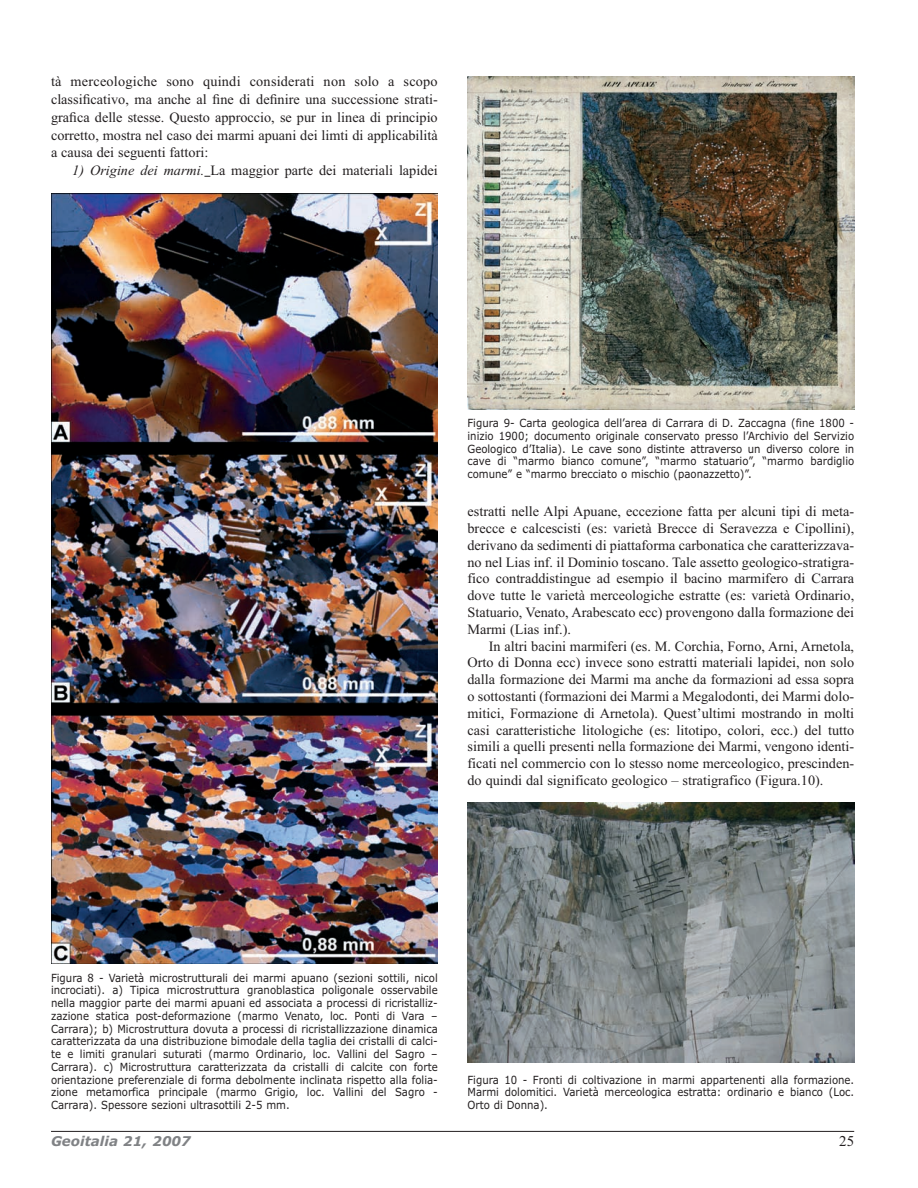
<style>
.page{position:relative;width:918px;height:1188px;background:#fff}
.page>*{position:absolute;margin:0;border:0;box-sizing:border-box;transform-origin:0 0}
.t1{font:15px "Times New Roman MS";color:#231f20}
.t2{font:14.25px/16.8px "Times New Roman MS";color:#231f20;text-align:justify}
.t3{font:italic 700 13.5px "Verdana";color:#808285}
.t4{font:11.25px/12.8px "Verdana";color:#231f20;text-align:justify;scale:.9 1}
.s1{font-family:"Times New Roman It MS"}
</style>
<div class="page">
<hr style="left:51px;top:1131px;width:803px;height:1px;background:#231f20">
<img style="left:51px;top:193px;width:387px;height:771px">
<img style="left:468px;top:77px;width:386px;height:333px">
<img style="left:468px;top:802px;width:386px;height:261px">
<p class="t2" style="left:51px;top:73px;width:388px;line-height:17.7px">tà merceologiche sono quindi considerati non solo a scopo classificativo, ma anche al fine di definire una successione strati&shy;grafica delle stesse. Questo approccio, se pur in linea di principio corretto, mostra nel caso dei marmi apuani dei limti di applicabilità a causa dei seguenti fattori:</p>
<p class="t2" style="left:72px;top:162px;width:367px"><span class="s1">1) Origine dei marmi.</span> La maggior parte dei materiali lapidei</p>
<p class="t4" style="left:468px;top:417px;width:431px">Figura 9- Carta geologica dell’area di Carrara di D. Zaccagna (fine 1800 - inizio 1900; documento originale conservato presso l’Archivio del Servizio Geologico d’Italia). Le cave sono distinte attraverso un diverso colore in cave di “marmo bianco comune”, “marmo statuario”, “marmo bardiglio comune” e “marmo brecciato o mischio (paonazzetto)”.</p>
<p class="t2" style="left:468px;top:503px;width:388px">estratti nelle Alpi Apuane, eccezione fatta per alcuni tipi di meta&shy;brecce e calcescisti (es: varietà Brecce di Seravezza e Cipollini), derivano da sedimenti di piattaforma carbonatica che caratterizzava&shy;no nel Lias inf. il Dominio toscano. Tale assetto geologico-stratigra&shy;fico contraddistingue ad esempio il bacino marmifero di Carrara dove tutte le varietà merceologiche estratte (es: varietà Ordinario, Statuario, Venato, Arabescato ecc) provengono dalla formazione dei Marmi (Lias inf.).</p>
<p class="t2" style="left:468px;top:637px;width:388px;text-indent:21px">In altri bacini marmiferi (es. M. Corchia, Forno, Arni, Arnetola, Orto di Donna ecc) invece sono estratti materiali lapidei, non solo dalla formazione dei Marmi ma anche da formazioni ad essa sopra o sottostanti (formazioni dei Marmi a Megalodonti, dei Marmi dolo&shy;mitici, Formazione di Arnetola). Quest’ultimi mostrando in molti casi caratteristiche litologiche (es: litotipo, colori, ecc.) del tutto simili a quelli presenti nella formazione dei Marmi, vengono identi&shy;ficati nel commercio con lo stesso nome merceologico, prescinden&shy;do quindi dal significato geologico – stratigrafico (Figura.10).</p>
<p class="t4" style="left:51px;top:971px;width:431px">Figura 8 - Varietà microstrutturali dei marmi apuano (sezioni sottili, nicol incrociati). a) Tipica microstruttura granoblastica poligonale osservabile nella maggior parte dei marmi apuani ed associata a processi di ricristalliz&shy;zazione statica post-deformazione (marmo Venato, loc. Ponti di Vara – Carrara); b) Microstruttura dovuta a processi di ricristallizzazione dinamica caratterizzata da una distribuzione bimodale della taglia dei cristalli di calci&shy;te e limiti granulari suturati (marmo Ordinario, loc. Vallini del Sagro – Carrara). c) Microstruttura caratterizzata da cristalli di calcite con forte orientazione preferenziale di forma debolmente inclinata rispetto alla folia&shy;zione metamorfica principale (marmo Grigio, loc. Vallini del Sagro - Carrara). Spessore sezioni ultrasottili 2-5 mm.</p>
<p class="t4" style="left:468px;top:1073px;width:431px">Figura 10 - Fronti di coltivazione in marmi appartenenti alla formazione.<br>Marmi dolomitici. Varietà merceologica estratta: ordinario e bianco (Loc.<br>Orto di Donna).</p>
<p class="t3" style="left:51px;top:1133px;width:141px">Geoitalia 21, 2007</p>
<p class="t1" style="left:839px;top:1132px;width:16px">25</p>
</div>
